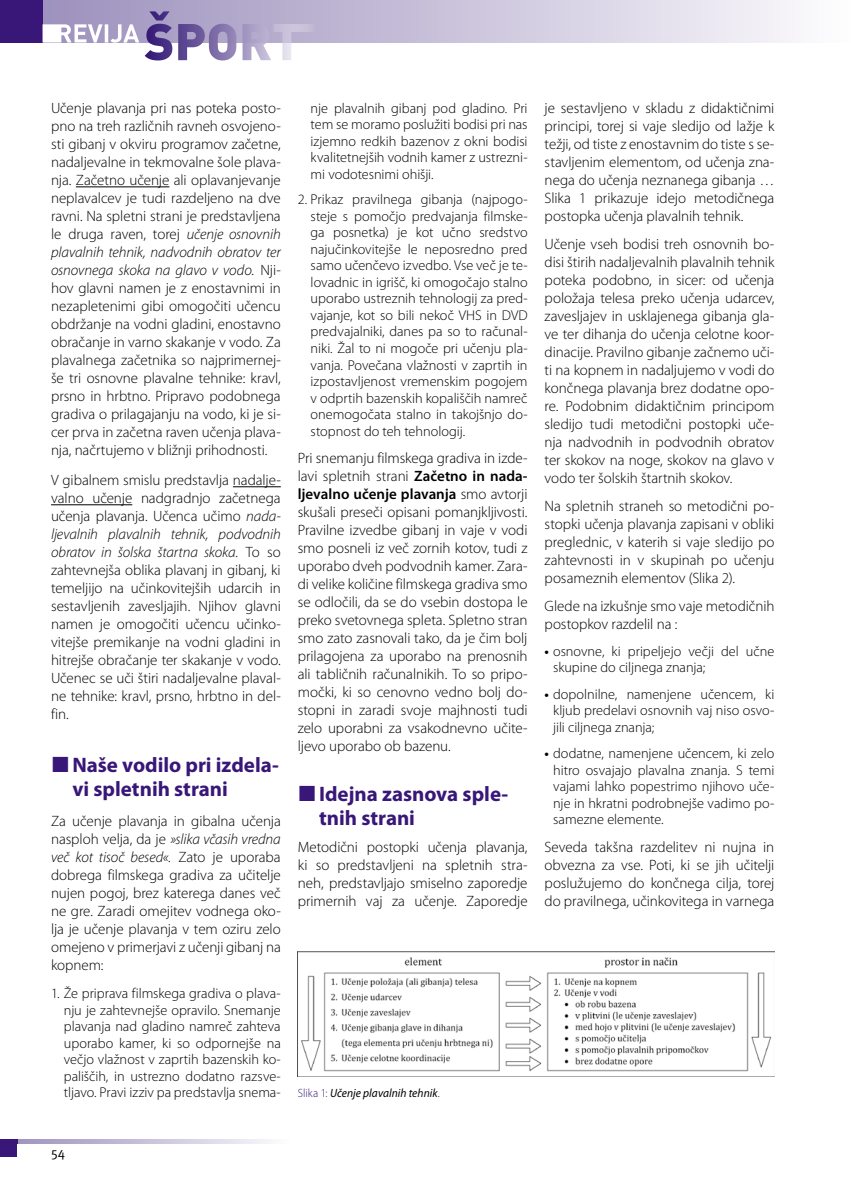
<style>
.page{position:relative;width:851px;height:1191px;background:#fff}
.page>*{position:absolute;margin:0;border:0;box-sizing:border-box;transform-origin:0 0}
.t1{font:700 21px/24px "Myriad Pro";color:#381778}
.t2{font:300 15px/18px "Myriad Pro";letter-spacing:-.005em;color:#000;text-align:justify}
.t3{font:300 14.25px/16.5px "Myriad Pro";letter-spacing:-.005em;color:#000;text-align:justify}
.t4{font:13.5px "Meta Pro";color:#000}
.t5{font:italic 12px "Myriad Pro";letter-spacing:.005em;color:#000;scale:.95 1}
.s1{font-style:italic}
.s2{font-weight:600}
.s3{font-weight:300;font-style:normal;color:#381778}
.s4{font-weight:300;font-style:normal}
</style>
<div class="page">
<div style="left:0;top:0;width:850px;height:43px;background:linear-gradient(to right,#9689b8,#fbfafc)"></div>
<div style="left:0;top:0;width:43px;height:43px;background:#381778"></div>
<svg style="left:17px;top:1140px;width:253px;height:4px"></svg>
<svg style="left:145px;top:11px;width:170px;height:49px"></svg>
<svg style="left:43px;top:24px;width:96px;height:19px"></svg>
<div style="left:0;top:1140px;width:17px;height:17px;background:#381778"></div>
<hr style="left:76px;top:186px;width:93px;height:1px;background:#000">
<hr style="left:233px;top:486px;width:48px;height:1px;background:#000">
<hr style="left:51px;top:504px;width:81px;height:1px;background:#000">
<img style="left:298px;top:951px;width:476px;height:121px">
<p class="t2" style="left:51px;top:100px;width:231px">Učenje plavanja pri nas poteka posto&shy;pno na treh različnih ravneh osvojeno&shy;sti gibanj v okviru programov začetne, nadaljevalne in tekmovalne šole plava&shy;nja. Začetno učenje ali oplavanjevanje neplavalcev je tudi razdeljeno na dve ravni. Na spletni strani je predstavljena le druga raven, torej <span class="s1">učenje osnovnih plavalnih tehnik, nadvodnih obratov ter osnovnega skoka na glavo v vodo.</span> Nji&shy;hov glavni namen je z enostavnimi in nezapletenimi gibi omogočiti učencu obdržanje na vodni gladini, enostavno obračanje in varno skakanje v vodo. Za plavalnega začetnika so najprimernej&shy;še tri osnovne plavalne tehnike: kravl, prsno in hrbtno. Pripravo podobnega gradiva o prilagajanju na vodo, ki je si&shy;cer prva in začetna raven učenja plava&shy;nja, načrtujemo v bližnji prihodnosti.</p>
<p class="t2" style="left:51px;top:471px;width:231px">V gibalnem smislu predstavlja nadalje&shy;valno učenje nadgradnjo začetnega učenja plavanja. Učenca učimo <span class="s1">nada&shy;ljevalnih plavalnih tehnik, podvodnih obratov in šolska štartna skoka.</span> To so zahtevnejša oblika plavanj in gibanj, ki temeljijo na učinkovitejših udarcih in sestavljenih zavesljajih. Njihov glavni namen je omogočiti učencu učinko&shy;vitejše premikanje na vodni gladini in hitrejše obračanje ter skakanje v vodo.<br>Učenec se uči štiri nadaljevalne plaval&shy;ne tehnike: kravl, prsno, hrbtno in del&shy;fin.</p>
<h1 class="t1" style="left:72px;top:753px;width:208px">Naše vodilo pri izdela&shy;vi spletnih strani</h1>
<p class="t2" style="left:51px;top:812px;width:231px">Za učenje plavanja in gibalna učenja nasploh velja, da je <span class="s1">»slika včasih vredna več kot tisoč besed«.</span> Zato je uporaba dobrega filmskega gradiva za učitelje nujen pogoj, brez katerega danes več ne gre. Zaradi omejitev vodnega oko&shy;lja je učenje plavanja v tem oziru zelo omejeno v primerjavi z učenji gibanj na kopnem:</p>
<p class="t3" style="left:64px;top:985px;width:218px;text-indent:-13px">1. Že priprava filmskega gradiva o plava&shy;nju je zahtevnejše opravilo. Snemanje plavanja nad gladino namreč zahteva uporabo kamer, ki so odpornejše na večjo vlažnost v zaprtih bazenskih ko&shy;pališčih, in ustrezno dodatno razsve&shy;tljavo. Pravi izziv pa predstavlja snema-</p>
<p class="t3" style="left:310px;top:100px;width:218px">nje plavalnih gibanj pod gladino. Pri tem se moramo poslužiti bodisi pri nas izjemno redkih bazenov z okni bodisi kvalitetnejših vodnih kamer z ustrezni&shy;mi vodotesnimi ohišji.</p>
<p class="t3" style="left:310px;top:192px;width:218px;text-indent:-13px">2. Prikaz pravilnega gibanja (najpogo&shy;steje s pomočjo predvajanja filmske&shy;ga posnetka) je kot učno sredstvo najučinkovitejše le neposredno pred samo učenčevo izvedbo. Vse več je te&shy;lovadnic in igrišč, ki omogočajo stalno uporabo ustreznih tehnologij za pred&shy;vajanje, kot so bili nekoč VHS in DVD predvajalniki, danes pa so to računal&shy;niki. Žal to ni mogoče pri učenju pla&shy;vanja. Povečana vlažnosti v zaprtih in izpostavljenost vremenskim pogojem v odprtih bazenskih kopališčih namreč onemogočata stalno in takojšnjo do&shy;stopnost do teh tehnologij.</p>
<p class="t2" style="left:298px;top:449px;width:231px">Pri snemanju filmskega gradiva in izde&shy;lavi spletnih strani <span class="s2">Začetno in nada&shy;ljevalno učenje plavanja</span> smo avtorji skušali preseči opisani pomanjkljivosti.<br>Pravilne izvedbe gibanj in vaje v vodi smo posneli iz več zornih kotov, tudi z uporabo dveh podvodnih kamer. Zara&shy;di velike količine filmskega gradiva smo se odločili, da se do vsebin dostopa le preko svetovnega spleta. Spletno stran smo zato zasnovali tako, da je čim bolj prilagojena za uporabo na prenosnih ali tabličnih računalnikih. To so pripo&shy;močki, ki so cenovno vedno bolj do&shy;stopni in zaradi svoje majhnosti tudi zelo uporabni za vsakodnevno učite&shy;ljevo uporabo ob bazenu.</p>
<h1 class="t1" style="left:319px;top:782px;width:191px">Idejna zasnova sple&shy;tnih strani</h1>
<p class="t2" style="left:298px;top:838px;width:231px">Metodični postopki učenja plavanja, ki so predstavljeni na spletnih stra&shy;neh, predstavljajo smiselno zaporedje primernih vaj za učenje. Zaporedje</p>
<p class="t2" style="left:544px;top:100px;width:231px">je sestavljeno v skladu z didaktičnimi principi, torej si vaje sledijo od lažje k težji, od tiste z enostavnim do tiste s se&shy;stavljenim elementom, od učenja zna&shy;nega do učenja neznanega gibanja … Slika 1 prikazuje idejo metodičnega postopka učenja plavalnih tehnik.</p>
<p class="t2" style="left:544px;top:235px;width:231px">Učenje vseh bodisi treh osnovnih bo&shy;disi štirih nadaljevalnih plavalnih tehnik poteka podobno, in sicer: od učenja položaja telesa preko učenja udarcev, zavesljajev in usklajenega gibanja gla&shy;ve ter dihanja do učenja celotne koor&shy;dinacije. Pravilno gibanje začnemo uči&shy;ti na kopnem in nadaljujemo v vodi do končnega plavanja brez dodatne opo&shy;re. Podobnim didaktičnim principom sledijo tudi metodični postopki uče&shy;nja nadvodnih in podvodnih obratov ter skokov na noge, skokov na glavo v vodo ter šolskih štartnih skokov.</p>
<p class="t2" style="left:544px;top:497px;width:231px">Na spletnih straneh so metodični po&shy;stopki učenja plavanja zapisani v obliki preglednic, v katerih si vaje sledijo po zahtevnosti in v skupinah po učenju posameznih elementov (Slika 2).</p>
<p class="t2" style="left:544px;top:597px;width:231px">Glede na izkušnje smo vaje metodičnih postopkov razdelil na :</p>
<p class="t3" style="left:553px;top:643px;width:223px;text-indent:-9px"><span class="s2">•</span> osnovne, ki pripeljejo večji del učne skupine do ciljnega znanja;</p>
<p class="t3" style="left:553px;top:686px;width:223px;text-indent:-9px"><span class="s2">•</span> dopolnilne, namenjene učencem, ki kljub predelavi osnovnih vaj niso osvo&shy;jili ciljnega znanja;</p>
<p class="t3" style="left:553px;top:745px;width:223px;text-indent:-9px"><span class="s2">•</span> dodatne, namenjene učencem, ki zelo hitro osvajajo plavalna znanja. S temi vajami lahko popestrimo njihovo uče&shy;nje in hkratni podrobnejše vadimo po&shy;samezne elemente.</p>
<p class="t2" style="left:544px;top:838px;width:231px">Seveda takšna razdelitev ni nujna in obvezna za vse. Poti, ki se jih učitelji poslužujemo do končnega cilja, torej do pravilnega, učinkovitega in varnega</p>
<p class="t5" style="left:298px;top:1087px;width:151px"><span class="s3">Slika 1:</span> Učenje plavalnih tehnik<span class="s4">.</span></p>
<p class="t4" style="left:51px;top:1144px;width:16px">54</p>
</div>
